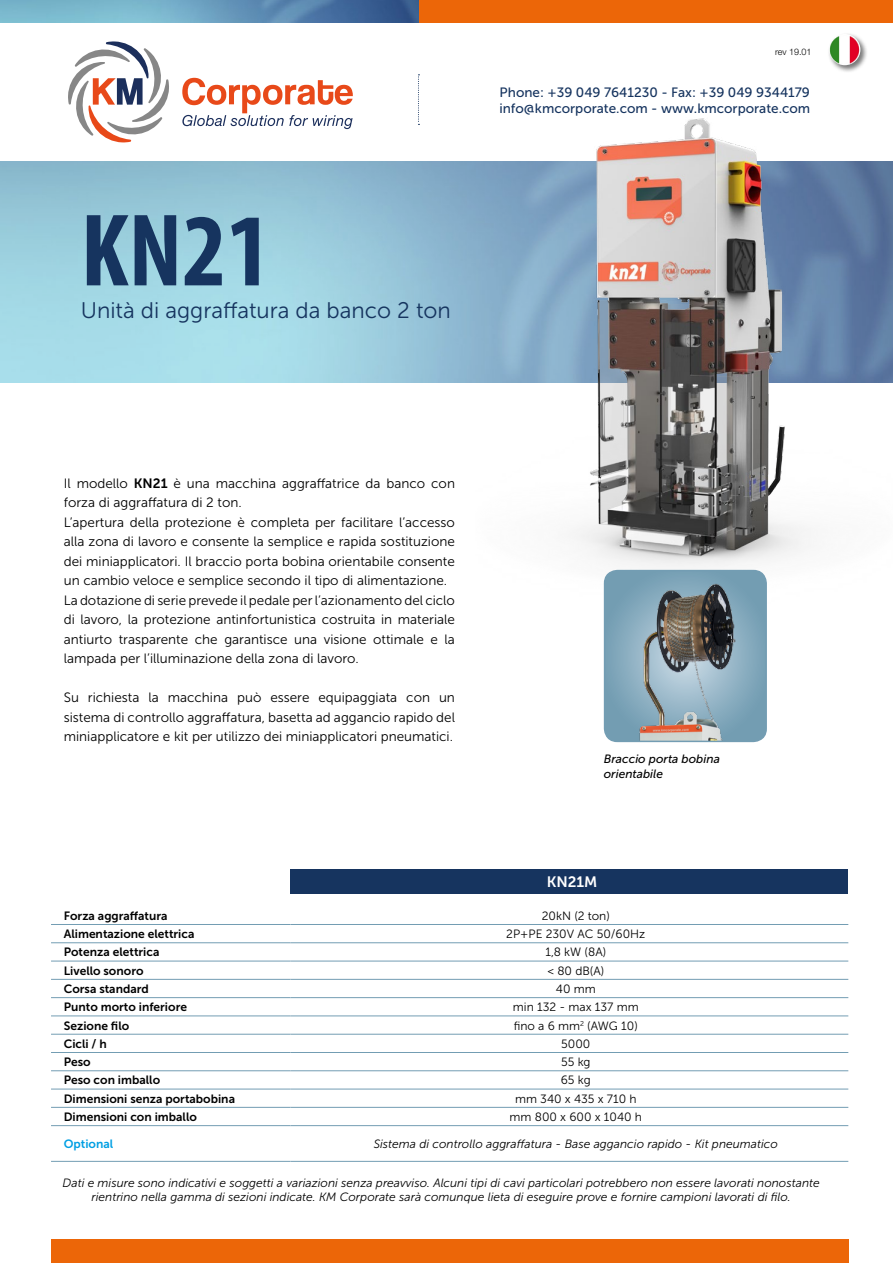
<style>
.page{position:relative;width:893px;height:1263px;background:#fff}
.page>*{position:absolute;margin:0;border:0;box-sizing:border-box;transform-origin:0 0}
.t1{font:700 condensed 104.1px "Myriad Pro";color:#16345f}
.t2{font:22.5px "Museo Sans 300";color:#16345f}
.t3{font:15px "Museo Sans 700";color:#fff}
.t4{font:13.5px/19.5px "Museo Sans 300";color:#000}
.t5{font:13.5px/16.2px "Museo Sans 500";color:#16345f}
.t6{font:italic 12px/14.4px "Museo Sans 300";color:#000;text-align:center}
.t7{font:12px "Museo Sans 700";color:#000}
.t8{font:12px "Museo Sans 300";color:#000}
.t9{font:italic 12px/14.4px "Museo Sans 500";color:#000}
.t10{font:12px "Museo Sans 700";color:#009fe3}
.t11{font:300 9px "Helvetica Neue";color:#000}
.s1{font-family:"Museo Sans 700"}
</style>
<div class="page">
<div style="left:51px;top:1239px;width:797px;height:24px;background:#ec6608"></div>
<img style="left:475px;top:118px;width:418px;height:510px">
<div style="left:827px;top:32px;width:41px;height:41px;background:#000;opacity:.53"></div>
<img style="left:829px;top:34px;width:31px;height:31px;border-radius:16px">
<div style="left:291px;top:869px;width:557px;height:24px;background:#16345f"></div>
<hr style="left:51px;top:924px;width:240px;height:1px;background:#739db3">
<hr style="left:291px;top:924px;width:557px;height:1px;background:#739db3">
<hr style="left:51px;top:942px;width:240px;height:1px;background:#739db3">
<hr style="left:291px;top:942px;width:557px;height:1px;background:#739db3">
<hr style="left:51px;top:961px;width:240px;height:1px;background:#739db3">
<hr style="left:291px;top:961px;width:557px;height:1px;background:#739db3">
<hr style="left:51px;top:979px;width:240px;height:1px;background:#739db3">
<hr style="left:291px;top:979px;width:557px;height:1px;background:#739db3">
<hr style="left:51px;top:997px;width:240px;height:1px;background:#739db3">
<hr style="left:291px;top:997px;width:557px;height:1px;background:#739db3">
<hr style="left:51px;top:1016px;width:240px;height:1px;background:#739db3">
<hr style="left:291px;top:1016px;width:557px;height:1px;background:#739db3">
<hr style="left:51px;top:1034px;width:240px;height:1px;background:#739db3">
<hr style="left:291px;top:1034px;width:557px;height:1px;background:#739db3">
<hr style="left:51px;top:1052px;width:240px;height:1px;background:#739db3">
<hr style="left:291px;top:1052px;width:557px;height:1px;background:#739db3">
<hr style="left:51px;top:1070px;width:240px;height:1px;background:#739db3">
<hr style="left:291px;top:1070px;width:557px;height:1px;background:#739db3">
<hr style="left:51px;top:1089px;width:240px;height:1px;background:#739db3">
<hr style="left:291px;top:1089px;width:557px;height:1px;background:#739db3">
<hr style="left:51px;top:1107px;width:240px;height:1px;background:#739db3">
<hr style="left:291px;top:1107px;width:557px;height:1px;background:#739db3">
<hr style="left:51px;top:1125px;width:240px;height:1px;background:#739db3">
<hr style="left:291px;top:1125px;width:557px;height:1px;background:#739db3">
<hr style="left:51px;top:1161px;width:240px;height:1px;background:#739db3">
<hr style="left:291px;top:1161px;width:557px;height:1px;background:#739db3">
<div style="left:412px;top:0;width:481px;height:23px;background:#ec6608"></div>
<svg style="left:418px;top:74px;width:1px;height:51px"></svg>
<img style="left:0;top:0;width:418px;height:23px">
<svg style="left:68px;top:41px;width:101px;height:102px"></svg>
<svg style="left:182px;top:78px;width:171px;height:51px"></svg>
<img style="left:605px;top:571px;width:161px;height:170px">
<div style="left:604px;top:570px;width:163px;height:172px;border:2px solid #739db3;border-radius:13px"></div>
<p class="t11" style="left:775px;top:46px;width:38px">rev 19.01</p>
<h1 class="t1" style="left:81px;top:186px;width:192px">KN21</h1>
<h2 class="t2" style="left:81px;top:298px;width:372px">Unità di aggraffatura da banco 2 ton</h2>
<p class="t5" style="left:499px;top:84px;width:312px">Phone: +39 049 7641230 - Fax: +39 049 9344179 info@kmcorporate.com - www.kmcorporate.com</p>
<p class="t4" style="left:64px;top:473px;width:393px">Il modello <span class="s1">KN21</span> è una macchina aggraffatrice da banco con forza di aggraffatura di 2 ton.<br>L’apertura della protezione è completa per facilitare l’accesso alla zona di lavoro e consente la semplice e rapida sostituzione dei miniapplicatori. Il braccio porta bobina orientabile consente un cambio veloce e semplice secondo il tipo di alimentazione.<br>La dotazione di serie prevede il pedale per l’azionamento del ciclo di lavoro, la protezione antinfortunistica costruita in materiale antiurto trasparente che garantisce una visione ottimale e la lampada per l’illuminazione della zona di lavoro.</p>
<p class="t4" style="left:64px;top:688px;width:393px;text-align:justify">Su richiesta la macchina può essere equipaggiata con un sistema di controllo aggraffatura, basetta ad aggancio rapido del miniapplicatore e kit per utilizzo dei miniapplicatori pneumatici.</p>
<p class="t9" style="left:604px;top:752px;width:118px">Braccio porta bobina orientabile</p>
<p class="t3" style="left:547px;top:873px;width:52px">KN21M</p>
<p class="t7" style="left:64px;top:909px;width:105px">Forza aggraffatura</p>
<p class="t8" style="left:542px;top:909px;width:70px">20kN (2 ton)</p>
<p class="t7" style="left:64px;top:927px;width:132px">Alimentazione elettrica</p>
<p class="t8" style="left:506px;top:927px;width:141px">2P+PE 230V AC 50/60Hz</p>
<p class="t7" style="left:64px;top:945px;width:97px">Potenza elettrica</p>
<p class="t8" style="left:545px;top:946px;width:62px">1,8 kW (8A)</p>
<p class="t7" style="left:64px;top:964px;width:81px">Livello sonoro</p>
<p class="t8" style="left:547px;top:964px;width:58px">&lt; 80 dB(A)</p>
<p class="t7" style="left:64px;top:982px;width:87px">Corsa standard</p>
<p class="t8" style="left:556px;top:982px;width:41px">40 mm</p>
<p class="t7" style="left:64px;top:1000px;width:125px">Punto morto inferiore</p>
<p class="t8" style="left:513px;top:1001px;width:127px">min 132 - max 137 mm</p>
<p class="t7" style="left:64px;top:1019px;width:67px">Sezione filo</p>
<p class="t8" style="left:514px;top:1019px;width:126px">fino a 6 mm<sup>2</sup> (AWG 10)</p>
<p class="t7" style="left:64px;top:1037px;width:45px">Cicli / h</p>
<p class="t8" style="left:561px;top:1037px;width:31px">5000</p>
<p class="t7" style="left:64px;top:1055px;width:28px">Peso</p>
<p class="t8" style="left:561px;top:1055px;width:31px">55 kg</p>
<p class="t7" style="left:64px;top:1073px;width:98px">Peso con imballo</p>
<p class="t8" style="left:561px;top:1074px;width:31px">65 kg</p>
<p class="t7" style="left:64px;top:1092px;width:173px">Dimensioni senza portabobina</p>
<p class="t8" style="left:515px;top:1092px;width:123px">mm 340 x 435 x 710 h</p>
<p class="t7" style="left:64px;top:1110px;width:135px">Dimensioni con imballo</p>
<p class="t8" style="left:510px;top:1110px;width:134px">mm 800 x 600 x 1040 h</p>
<p class="t10" style="left:64px;top:1137px;width:51px">Optional</p>
<p class="t6" style="left:374px;top:1137px;width:406px">Sistema di controllo aggraffatura - Base aggancio rapido - Kit pneumatico</p>
<p class="t6" style="left:63px;top:1175px;width:759px">Dati e misure sono indicativi e soggetti a variazioni senza preavviso. Alcuni tipi di cavi particolari potrebbero non essere lavorati nonostante rientrino nella gamma di sezioni indicate. KM Corporate sarà comunque lieta di eseguire prove e fornire campioni lavorati di filo.</p>
</div>
